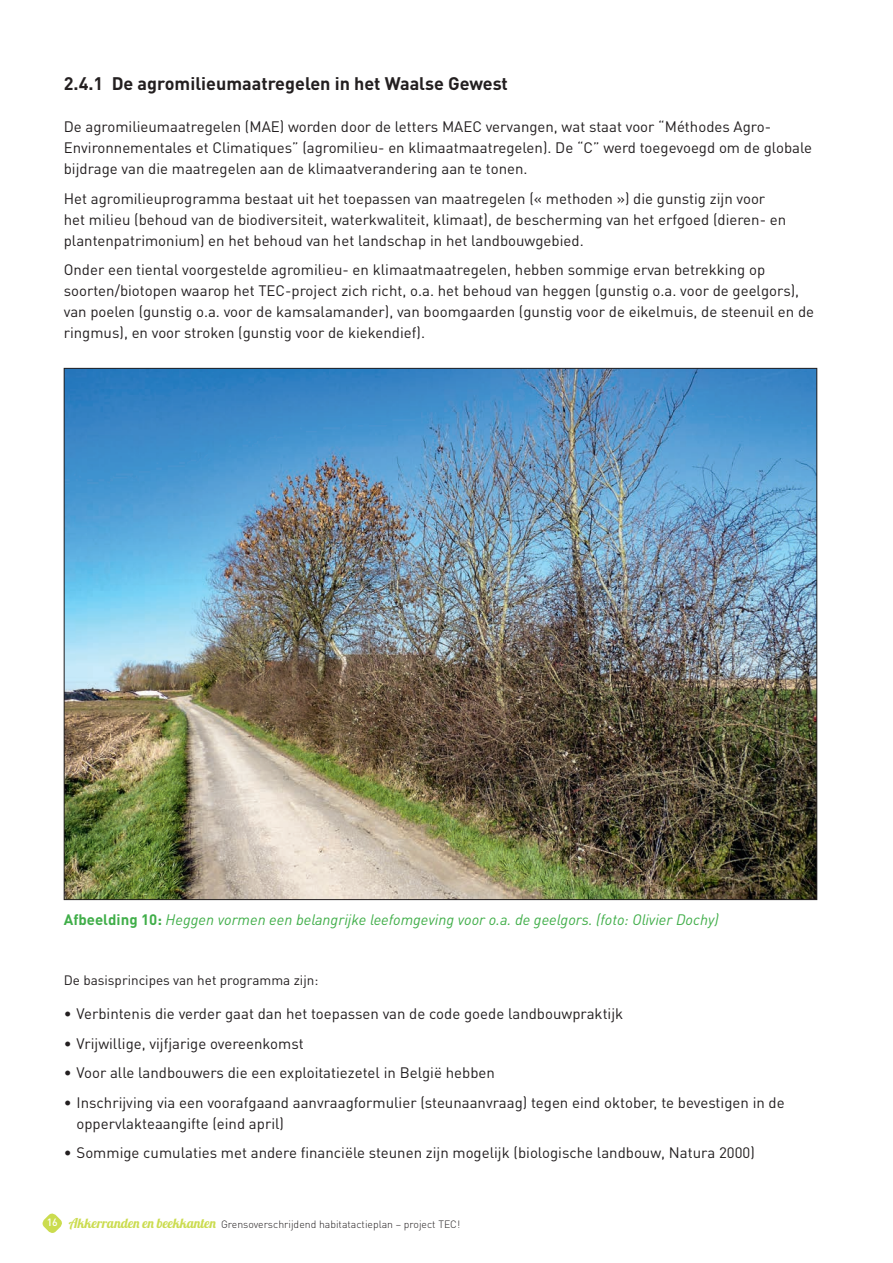
<style>
.page{position:relative;width:893px;height:1263px;background:#fff}
.page>*{position:absolute;margin:0;border:0;box-sizing:border-box;transform-origin:0 0}
.t1{font:700 18px "DINOT";color:#231f20}
.t2{font:15px/21px "DINOT";color:#231f20}
.t3{font:italic 15px "DINOT";color:#40ae49}
.t4{font:13.5px "DINOT";color:#231f20}
.t5{font:300 10.5px "DINOT";color:#231f20}
.s1{font-weight:700;font-style:normal}
.s2{font-family:"Lobster 1.4";font-weight:400;font-size:13.5px;color:#cbdc4f}
</style>
<div class="page">
<svg style="left:42px;top:1213px;width:20px;height:20px"></svg>
<img style="left:66px;top:370px;width:749px;height:528px">
<p class="t1" style="left:64px;top:72px;width:446px">2.4.1 De agromilieumaatregelen in het Waalse Gewest</p>
<p class="t2" style="left:64px;top:116px;width:750px">De agromilieumaatregelen (MAE) worden door de letters MAEC vervangen, wat staat voor “Méthodes Agro-<br>Environnementales et Climatiques” (agromilieu- en klimaatmaatregelen). De “C” werd toegevoegd om de globale bijdrage van die maatregelen aan de klimaatverandering aan te tonen.</p>
<p class="t2" style="left:64px;top:187px;width:724px">Het agromilieuprogramma bestaat uit het toepassen van maatregelen (« methoden ») die gunstig zijn voor het milieu (behoud van de biodiversiteit, waterkwaliteit, klimaat), de bescherming van het erfgoed (dieren- en plantenpatrimonium) en het behoud van het landschap in het landbouwgebied.</p>
<p class="t2" style="left:64px;top:259px;width:752px">Onder een tiental voorgestelde agromilieu- en klimaatmaatregelen, hebben sommige ervan betrekking op soorten/biotopen waarop het TEC-project zich richt, o.a. het behoud van heggen (gunstig o.a. voor de geelgors), van poelen (gunstig o.a. voor de kamsalamander), van boomgaarden (gunstig voor de eikelmuis, de steenuil en de ringmus), en voor stroken (gunstig voor de kiekendief).</p>
<p class="t3" style="left:64px;top:910px;width:656px"><span class="s1">Afbeelding 10:</span> Heggen vormen een belangrijke leefomgeving voor o.a. de geelgors. (foto: Olivier Dochy)</p>
<p class="t4" style="left:64px;top:971px;width:256px">De basisprincipes van het programma zijn:</p>
<p class="t2" style="left:64px;top:1003px;width:561px">• Verbintenis die verder gaat dan het toepassen van de code goede landbouwpraktijk</p>
<p class="t2" style="left:64px;top:1032px;width:241px">• Vrijwillige, vijfjarige overeenkomst</p>
<p class="t2" style="left:64px;top:1062px;width:433px">• Voor alle landbouwers die een exploitatiezetel in België hebben</p>
<p class="t2" style="left:77px;top:1091px;width:710px;text-indent:-13px">• Inschrijving via een voorafgaand aanvraagformulier (steunaanvraag) tegen eind oktober, te bevestigen in de oppervlakteaangifte (eind april)</p>
<p class="t2" style="left:64px;top:1142px;width:692px">• Sommige cumulaties met andere financiële steunen zijn mogelijk (biologische landbouw, Natura 2000)</p>
<p class="t5" style="left:47px;top:1217px;width:415px"><sup>16</sup> <span class="s2">Akkerranden en beekkanten</span> Grensoverschrijdend habitatactieplan – project TEC!</p>
</div>
